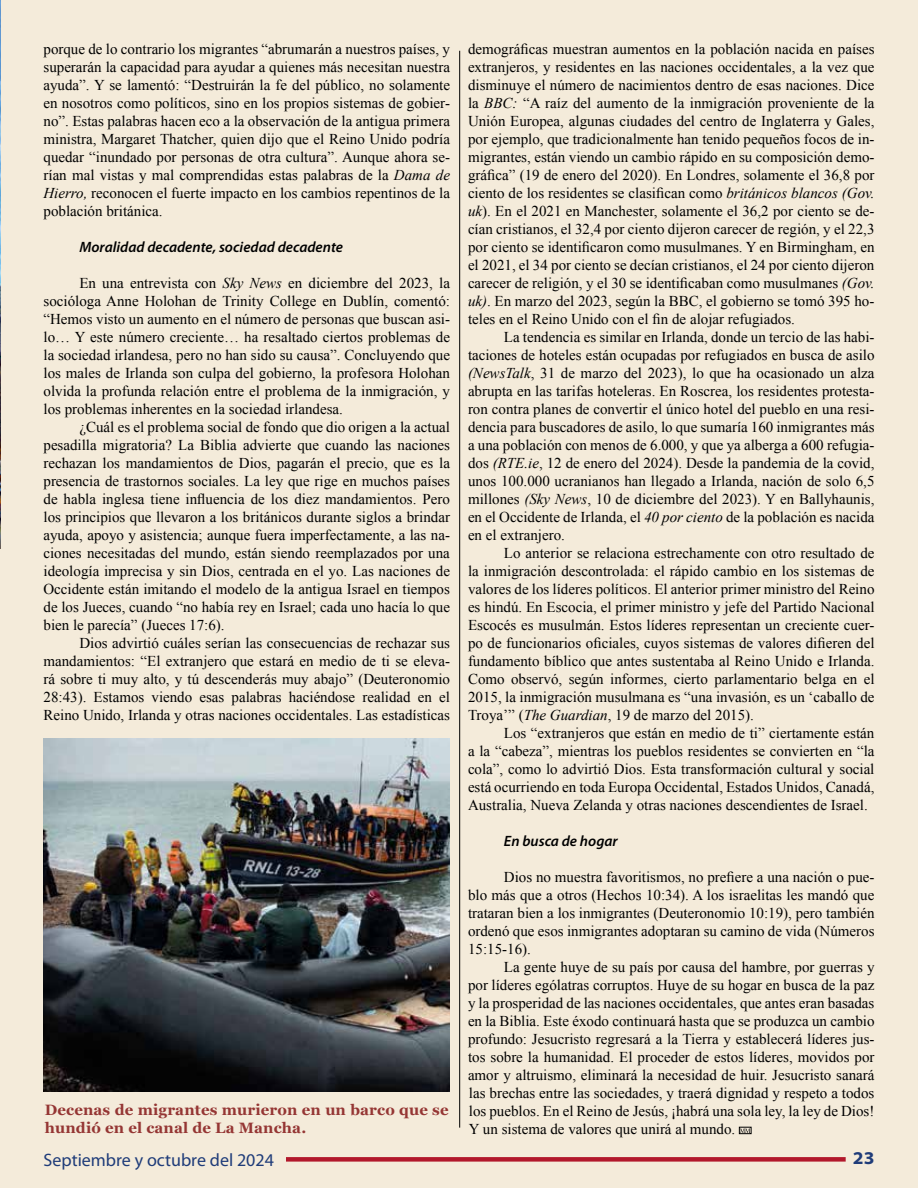
<style>
.page{position:relative;width:918px;height:1188px;background:#f4ebda}
.page>*{position:absolute;margin:0;border:0;box-sizing:border-box;transform-origin:0 0}
.t1{font:18px "Myriad Pro";color:#1f3c79}
.t2{font:700 semi-expanded 18px "Myriad Pro";color:#1f3c79}
.t3{font:15px/18px "Times New Roman";color:#000;text-align:justify}
.t4{font:700 15px/18px "Georgia";letter-spacing:.01em;color:#953634}
.t5{font:italic 600 15px "Myriad Pro";color:#000}
.s1{font-style:italic}
</style>
<div class="page">
<div style="left:214px;top:1157px;width:632px;height:5px;background:#b2182b"></div>
<div style="left:44px;top:1153px;width:242px;height:29px;background:#f4ebda"></div>
<div style="left:739px;top:1127px;width:12px;height:7px;border:1px solid #000"></div>
<svg style="left:740px;top:1129px;width:10px;height:4px"></svg>
<hr style="left:459px;top:51px;width:1px;height:1077px;background:#000">
<img style="left:0;top:0;width:1px;height:548px">
<hr style="left:0;top:548px;width:1px;height:118px;background:#65160d">
<img style="left:44px;top:739px;width:406px;height:353px">
<p class="t3" style="left:44px;top:40px;width:408px">porque de lo contrario los migrantes “abrumarán a nuestros países, y superarán la capacidad para ayudar a quienes más necesitan nuestra ayuda”. Y se lamentó: “Destruirán la fe del público, no solamente en nosotros como políticos, sino en los propios sistemas de gobier&shy;no”. Estas palabras hacen eco a la observación de la antigua primera ministra, Margaret Thatcher, quien dijo que el Reino Unido podría quedar “inundado por personas de otra cultura”. Aunque ahora se&shy;rían mal vistas y mal comprendidas estas palabras de la <span class="s1">Dama de Hierro,</span> reconocen el fuerte impacto en los cambios repentinos de la población británica.</p>
<p class="t5" style="left:79px;top:237px;width:265px">Moralidad decadente, sociedad decadente</p>
<p class="t3" style="left:44px;top:274px;width:408px;text-indent:36px">En una entrevista con <span class="s1">Sky News</span> en diciembre del 2023, la socióloga Anne Holohan de Trinity College en Dublín, comentó: “Hemos visto un aumento en el número de personas que buscan asi&shy;lo… Y este número creciente… ha resaltado ciertos problemas de la sociedad irlandesa, pero no han sido su causa”. Concluyendo que los males de Irlanda son culpa del gobierno, la profesora Holohan olvida la profunda relación entre el problema de la inmigración, y los problemas inherentes en la sociedad irlandesa.</p>
<p class="t3" style="left:44px;top:418px;width:408px;text-indent:36px">¿Cuál es el problema social de fondo que dio origen a la actual pesadilla migratoria? La Biblia advierte que cuando las naciones rechazan los mandamientos de Dios, pagarán el precio, que es la presencia de trastornos sociales. La ley que rige en muchos países de habla inglesa tiene influencia de los diez mandamientos. Pero los principios que llevaron a los británicos durante siglos a brindar ayuda, apoyo y asistencia; aunque fuera imperfectamente, a las na&shy;ciones necesitadas del mundo, están siendo reemplazados por una ideología imprecisa y sin Dios, centrada en el yo. Las naciones de Occidente están imitando el modelo de la antigua Israel en tiempos de los Jueces, cuando “no había rey en Israel; cada uno hacía lo que bien le parecía” (Jueces 17:6).</p>
<p class="t3" style="left:44px;top:634px;width:408px;text-indent:36px">Dios advirtió cuáles serían las consecuencias de rechazar sus mandamientos: “El extranjero que estará en medio de ti se eleva&shy;rá sobre ti muy alto, y tú descenderás muy abajo” (Deuteronomio 28:43). Estamos viendo esas palabras haciéndose realidad en el Reino Unido, Irlanda y otras naciones occidentales. Las estadísticas</p>
<p class="t4" style="left:45px;top:1100px;width:405px">Decenas de migrantes murieron en un barco que se hundió en el canal de La Mancha.</p>
<p class="t3" style="left:468px;top:40px;width:408px">demográficas muestran aumentos en la población nacida en países extranjeros, y residentes en las naciones occidentales, a la vez que disminuye el número de nacimientos dentro de esas naciones. Dice la <span class="s1">BBC:</span> “A raíz del aumento de la inmigración proveniente de la Unión Europea, algunas ciudades del centro de Inglaterra y Gales, por ejemplo, que tradicionalmente han tenido pequeños focos de in&shy;migrantes, están viendo un cambio rápido en su composición demo&shy;gráfica” (19 de enero del 2020). En Londres, solamente el 36,8 por ciento de los residentes se clasifican como <span class="s1">británicos blancos (Gov. uk</span>). En el 2021 en Manchester, solamente el 36,2 por ciento se de&shy;cían cristianos, el 32,4 por ciento dijeron carecer de región, y el 22,3 por ciento se identificaron como musulmanes. Y en Birmingham, en el 2021, el 34 por ciento se decían cristianos, el 24 por ciento dijeron carecer de religión, y el 30 se identificaban como musulmanes <span class="s1">(Gov. uk)</span>. En marzo del 2023, según la BBC, el gobierno se tomó 395 ho&shy;teles en el Reino Unido con el fin de alojar refugiados.</p>
<p class="t3" style="left:468px;top:328px;width:408px;text-indent:36px">La tendencia es similar en Irlanda, donde un tercio de las habi&shy;taciones de hoteles están ocupadas por refugiados en busca de asilo <span class="s1">(NewsTalk</span>, 31 de marzo del 2023), lo que ha ocasionado un alza abrupta en las tarifas hoteleras. En Roscrea, los residentes protesta&shy;ron contra planes de convertir el único hotel del pueblo en una resi&shy;dencia para buscadores de asilo, lo que sumaría 160 inmigrantes más a una población con menos de 6.000, y que ya alberga a 600 refugia&shy;dos <span class="s1">(RTE.ie</span>, 12 de enero del 2024). Desde la pandemia de la covid, unos 100.000 ucranianos han llegado a Irlanda, nación de solo 6,5 millones <span class="s1">(Sky News</span>, 10 de diciembre del 2023). Y en Ballyhaunis, en el Occidente de Irlanda, el <span class="s1">40 por ciento</span> de la población es nacida en el extranjero.</p>
<p class="t3" style="left:468px;top:544px;width:408px;text-indent:36px">Lo anterior se relaciona estrechamente con otro resultado de la inmigración descontrolada: el rápido cambio en los sistemas de valores de los líderes políticos. El anterior primer ministro del Reino es hindú. En Escocia, el primer ministro y jefe del Partido Nacional Escocés es musulmán. Estos líderes representan un creciente cuer&shy;po de funcionarios oficiales, cuyos sistemas de valores difieren del fundamento bíblico que antes sustentaba al Reino Unido e Irlanda.<br>Como observó, según informes, cierto parlamentario belga en el 2015, la inmigración musulmana es “una invasión, es un ‘caballo de Troya’” (<span class="s1">The Guardian</span>, 19 de marzo del 2015).</p>
<p class="t3" style="left:468px;top:724px;width:408px;text-indent:36px">Los “extranjeros que están en medio de ti” ciertamente están a la “cabeza”, mientras los pueblos residentes se convierten en “la cola”, como lo advirtió Dios. Esta transformación cultural y social está ocurriendo en toda Europa Occidental, Estados Unidos, Canadá, Australia, Nueva Zelanda y otras naciones descendientes de Israel.</p>
<p class="t5" style="left:504px;top:831px;width:115px">En busca de hogar</p>
<p class="t3" style="left:468px;top:868px;width:408px;text-indent:36px">Dios no muestra favoritismos, no prefiere a una nación o pue&shy;blo más que a otros (Hechos 10:34). A los israelitas les mandó que trataran bien a los inmigrantes (Deuteronomio 10:19), pero también ordenó que esos inmigrantes adoptaran su camino de vida (Números 15:15-16).</p>
<p class="t3" style="left:468px;top:958px;width:408px;text-indent:36px">La gente huye de su país por causa del hambre, por guerras y por líderes ególatras corruptos. Huye de su hogar en busca de la paz y la prosperidad de las naciones occidentales, que antes eran basadas en la Biblia. Este éxodo continuará hasta que se produzca un cambio profundo: Jesucristo regresará a la Tierra y establecerá líderes jus&shy;tos sobre la humanidad. El proceder de estos líderes, movidos por amor y altruismo, eliminará la necesidad de huir. Jesucristo sanará las brechas entre las sociedades, y traerá dignidad y respeto a todos los pueblos. En el Reino de Jesús, ¡habrá una sola ley, la ley de Dios!<br>Y un sistema de valores que unirá al mundo.</p>
<p class="t1" style="left:44px;top:1149px;width:232px">Septiembre y octubre del 2024</p>
<p class="t2" style="left:853px;top:1146px;width:23px">23</p>
</div>
